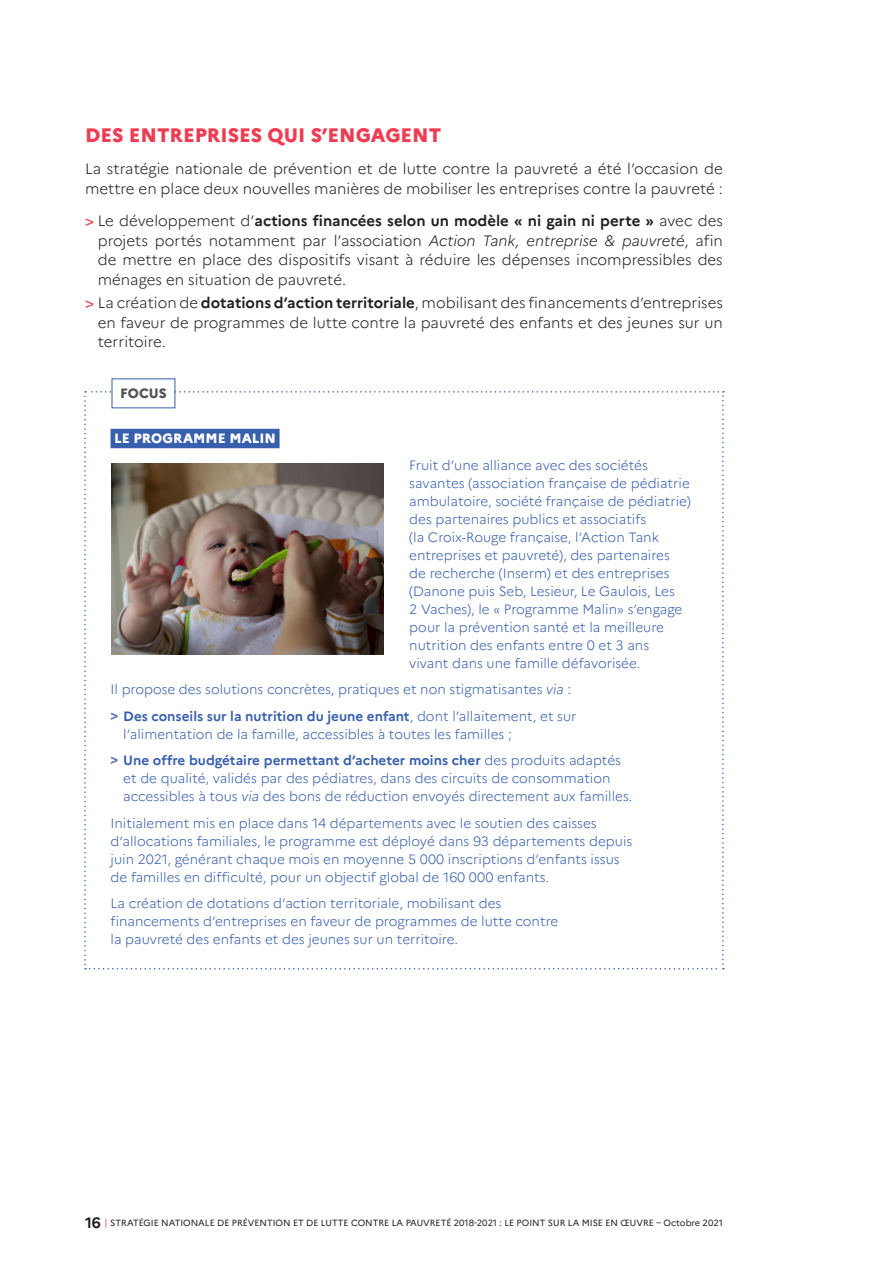
<style>
.page{position:relative;width:893px;height:1263px;background:#fff}
.page>*{position:absolute;margin:0;border:0;box-sizing:border-box;transform-origin:0 0}
.Titre_2_2{font:800 19.5px "Marianne";color:#ee3d53}
.t1{font:300 15px/19.5px "Marianne";color:#231f20;text-align:justify}
.Focus{font:300 13.5px/18px "Marianne";color:#375fac}
.Titre_Focus{font:800 13.5px "Marianne";color:#fff}
.Titre_Régions{font:800 13.5px "Marianne";color:#545557}
.t2{font:9px "Marianne";color:#231f20}
.s1{font-weight:500;color:#ee4250}
.s2{font-weight:700}
.s3{font-style:italic}
.s4{font-family:"Arial Rounded MT Bold";font-weight:400;color:#5f74b8}
.s5{font-weight:700;font-size:15px}
.s6{color:#ee4250}
</style>
<div class="page">
<svg style="left:84px;top:391px;width:640px;height:578px"></svg>
<div style="left:111px;top:429px;width:169px;height:19px;background:#375fac"></div>
<img style="left:112px;top:463px;width:272px;height:191px">
<div style="left:112px;top:379px;width:63px;height:29px;background:#fff"></div>
<p class="Titre_2_2" style="left:85px;top:123px;width:358px">DES ENTREPRISES QUI S’ENGAGENT</p>
<p class="t1" style="left:85px;top:159px;width:639px">La stratégie nationale de prévention et de lutte contre la pauvreté a été l’occasion de mettre en place deux nouvelles manières de mobiliser les entreprises contre la pauvreté :</p>
<p class="t1" style="left:98px;top:211px;width:627px;text-indent:-13px"><span class="s1">&gt;</span> Le développement d’<span class="s2">actions financées selon un modèle « ni gain ni perte »</span> avec des projets portés notamment par l’association <span class="s3">Action Tank, entreprise &amp; pauvreté</span>, afin de mettre en place des dispositifs visant à réduire les dépenses incompressibles des ménages en situation de pauvreté.</p>
<p class="t1" style="left:98px;top:293px;width:627px;text-indent:-13px"><span class="s1">&gt;</span> La création de <span class="s2">dotations d’action territoriale</span>, mobilisant des financements d’entreprises en faveur de programmes de lutte contre la pauvreté des enfants et des jeunes sur un territoire.</p>
<p class="Titre_Régions" style="left:120px;top:385px;width:48px">FOCUS</p>
<p class="Titre_Focus" style="left:114px;top:430px;width:163px">LE PROGRAMME MALIN</p>
<p class="Focus" style="left:409px;top:456px;width:283px">Fruit d’une alliance avec des sociétés savantes (association française de pédiatrie ambulatoire, société française de pédiatrie) des partenaires publics et associatifs<br>(la Croix-Rouge française, l’Action Tank entreprises et pauvreté), des partenaires<br>de recherche (Inserm) et des entreprises (Danone puis Seb, Lesieur, Le Gaulois, Les<br>2 Vaches), le « Programme Malin» s’engage pour la prévention santé et la meilleure nutrition des enfants entre 0 et 3 ans vivant dans une famille défavorisée.</p>
<p class="Focus" style="left:111px;top:680px;width:462px">Il propose des solutions concrètes, pratiques et non stigmatisantes <span class="s3">via</span> :</p>
<p class="Focus" style="left:123px;top:707px;width:455px;text-indent:-13px"><span class="s4">&gt;</span> <span class="s2">Des conseils sur la nutrition du jeune enfant</span>, dont l’allaitement, et sur l’alimentation de la famille, accessibles à toutes les familles ;</p>
<p class="Focus" style="left:123px;top:751px;width:510px;text-indent:-13px"><span class="s4">&gt;</span> <span class="s2">Une offre budgétaire permettant d’acheter moins cher</span> des produits adaptés et de qualité, validés par des pédiatres, dans des circuits de consommation accessibles à tous <span class="s3">via</span> des bons de réduction envoyés directement aux familles.</p>
<p class="Focus" style="left:111px;top:814px;width:523px">Initialement mis en place dans 14 départements avec le soutien des caisses d’allocations familiales, le programme est déployé dans 93 départements depuis juin 2021, générant chaque mois en moyenne 5 000 inscriptions d’enfants issus de familles en difficulté, pour un objectif global de 160 000 enfants.</p>
<p class="Focus" style="left:111px;top:894px;width:449px">La création de dotations d’action territoriale, mobilisant des financements d’entreprises en faveur de programmes de lutte contre la pauvreté des enfants et des jeunes sur un territoire.</p>
<p class="t2" style="left:85px;top:1217px;width:639px"><span class="s5">16</span> <span class="s6">|</span> STRATÉGIE NATIONALE DE PRÉVENTION ET DE LUTTE CONTRE LA PAUVRETÉ 2018-2021 : LE POINT SUR LA MISE EN ŒUVRE – Octobre 2021</p>
</div>
